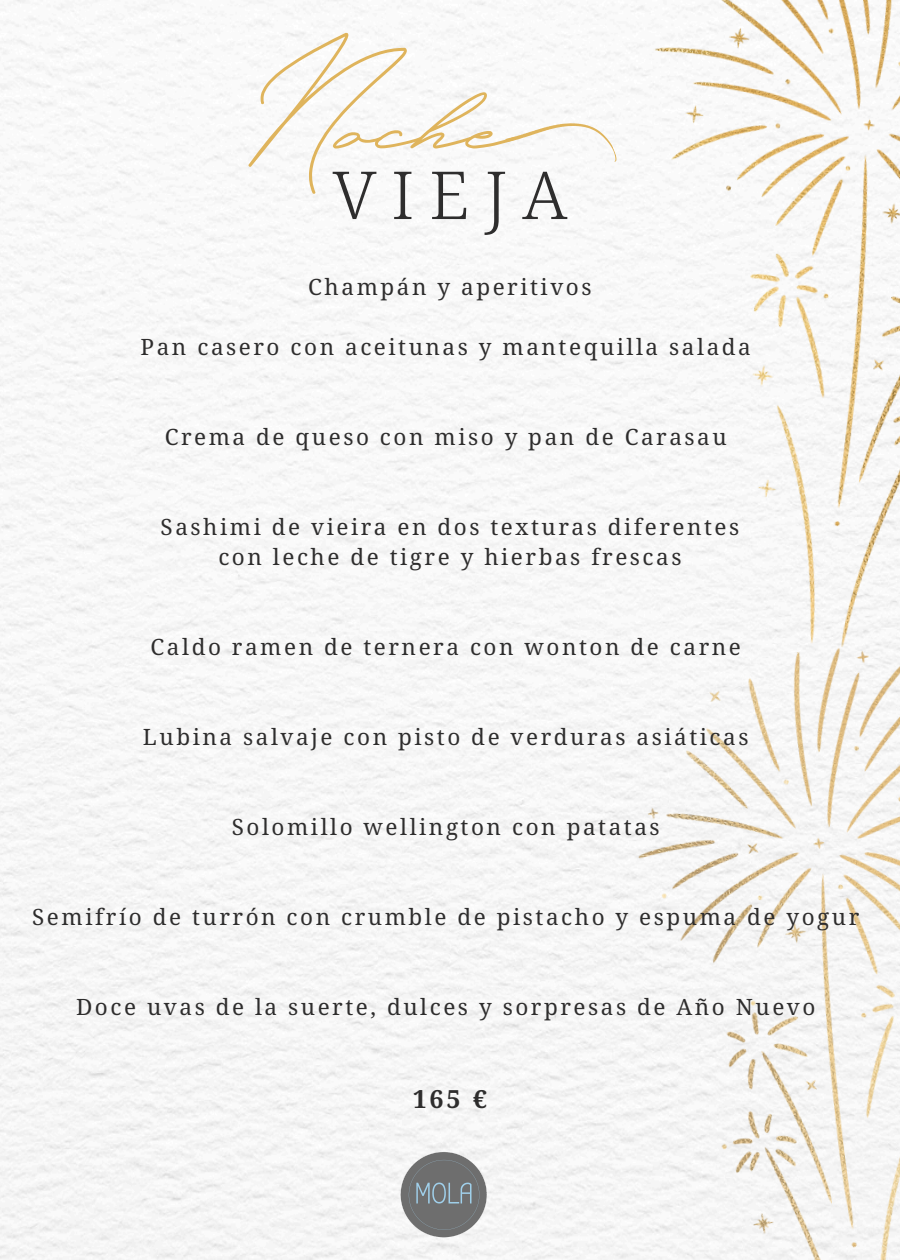
<style>
.page{position:relative;width:900px;height:1260px;background:#fff}
.page>*{position:absolute;margin:0;border:0;box-sizing:border-box;transform-origin:0 0}
.t1{font:163.5px "Hello January Cyrillic Script";color:#dfb45c}
.t2{font:300 66.25px "Noto Serif Ethiopic";letter-spacing:.225em;color:#2e2d2d}
.t3{font:700 25px "Noto Serif Ethiopic";color:#2e2d2d}
.t4{font:22.5px "Noto Serif Ethiopic";letter-spacing:.115em;color:#2e2d2d}
</style>
<div class="page">
<img style="left:583px;top:0;width:317px;height:665px">
<img style="left:614px;top:622px;width:286px;height:638px">
<svg style="left:502px;top:96px;width:116px;height:100px"></svg>
<img style="left:391px;top:1142px;width:107px;height:107px">
<p class="t1" style="left:208px;top:-1px;width:307px">Noche</p>
<h3 class="t2" style="left:333px;top:148px;width:236px">VIEJA</h3>
<p class="t4" style="left:308px;top:271px;width:285px">Champán y aperitivos</p>
<h2 class="t4" style="left:141px;top:331px;width:612px">Pan casero con aceitunas y mantequilla salada</h2>
<p class="t4" style="left:165px;top:421px;width:564px">Crema de queso con miso y pan de Carasau</p>
<p class="t4" style="left:161px;top:511px;width:580px">Sashimi de vieira en dos texturas diferentes</p>
<p class="t4" style="left:218px;top:541px;width:465px">con leche de tigre y hierbas frescas</p>
<p class="t4" style="left:151px;top:631px;width:592px">Caldo ramen de ternera con wonton de carne</p>
<p class="t4" style="left:143px;top:721px;width:607px">Lubina salvaje con pisto de verduras asiáticas</p>
<p class="t4" style="left:232px;top:811px;width:429px">Solomillo wellington con patatas</p>
<p class="t4" style="left:32px;top:901px;width:829px">Semifrío de turrón con crumble de pistacho y espuma de yogur</p>
<p class="t4" style="left:76px;top:991px;width:741px">Doce uvas de la suerte, dulces y sorpresas de Año Nuevo</p>
<p class="t3" style="left:413px;top:1082px;width:76px">165 €</p>
</div>
